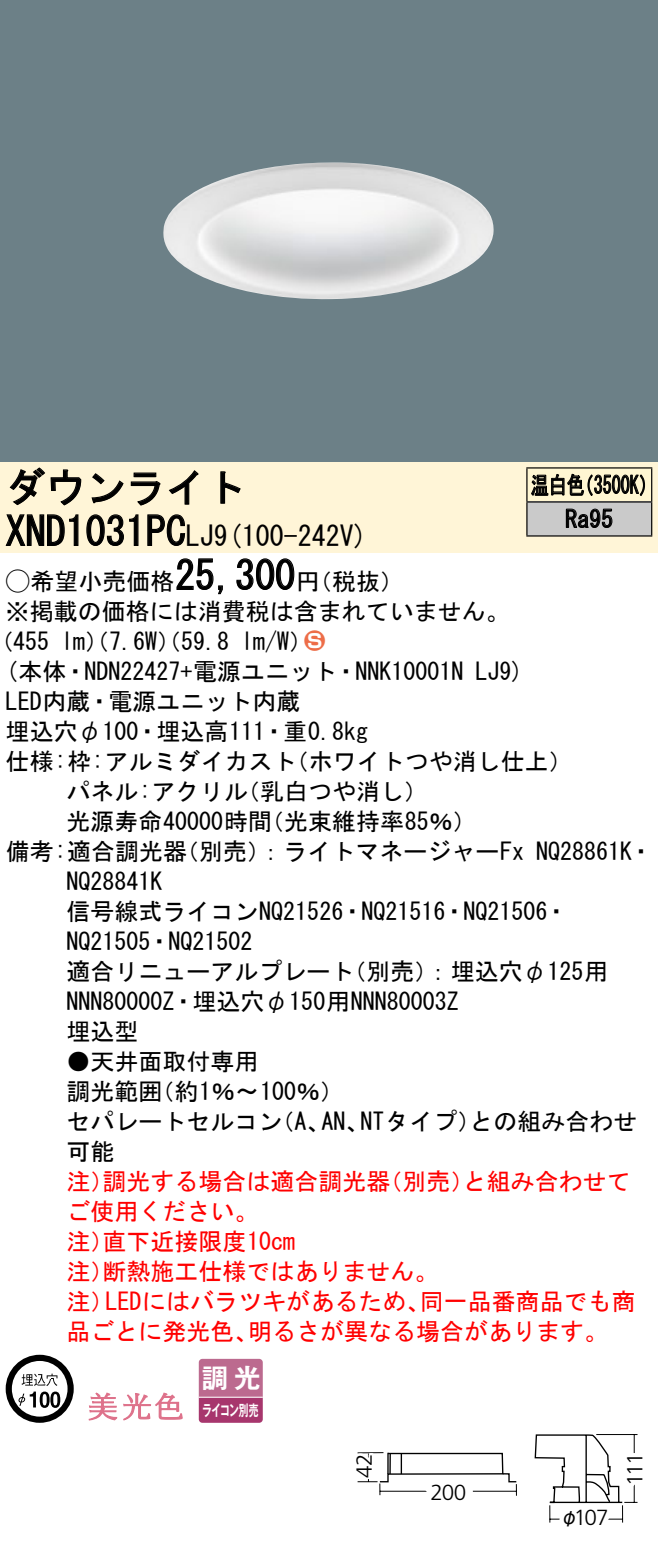
<style>
.page{position:relative;width:658px;height:1547px;background:#fff}
.page>*{position:absolute;margin:0;border:0;box-sizing:border-box;transform-origin:0 0}
.t1{font:40px "MS Gothic";color:#000}
.t2{font:28px "MS Gothic";color:#000}
.t3{font:26.4px "Gothic MB101 Pro De Bold 90 pv RKSJ H";color:#fff}
.t4{font:24px/30px "MS Gothic";color:#000}
.t5{font:24px/30px "MS Gothic";color:#f00}
.t6{font:24px/34px "MS Gothic";color:#000;scale:.75 1}
.t7{font:24px "Ford Classification 1";color:#ed6d48}
.t8{font:300 22px "Frutiger LT Std";letter-spacing:-.04em;color:#000}
.t9{font:18px "Gothic MB101 Pro Regular 90 pv RKSJ H";color:#000}
.t10{font:15.2px "Gothic MB101 Pro De Bold 90 pv RKSJ H";letter-spacing:-.05em;color:#fff;scale:.65 1}
.s1{font-size:28px}
.s2{font-family:"Ford Classification 1"}
.s3{color:#fff}
</style>
<div class="page">
<div style="left:0;top:0;width:658px;height:462px;background:#6c8087"></div>
<img style="left:163px;top:162px;width:331px;height:138px">
<div style="left:0;top:462px;width:658px;height:90px;background:#fff5d7"></div>
<svg style="left:9px;top:467px;width:73px;height:39px"></svg>
<svg style="left:91px;top:473px;width:33px;height:30px"></svg>
<svg style="left:130px;top:472px;width:30px;height:34px"></svg>
<svg style="left:168px;top:470px;width:30px;height:35px"></svg>
<svg style="left:220px;top:471px;width:21px;height:33px"></svg>
<svg style="left:5px;top:514px;width:74px;height:32px"></svg>
<svg style="left:86px;top:514px;width:53px;height:32px"></svg>
<svg style="left:147px;top:514px;width:39px;height:32px"></svg>
<svg style="left:176px;top:558px;width:47px;height:37px"></svg>
<svg style="left:236px;top:558px;width:59px;height:32px"></svg>
<svg style="left:6px;top:1355px;width:68px;height:68px"></svg>
<svg style="left:40px;top:1391px;width:10px;height:17px"></svg>
<svg style="left:50px;top:1391px;width:10px;height:17px"></svg>
<svg style="left:88px;top:1392px;width:95px;height:29px"></svg>
<svg style="left:198px;top:1359px;width:64px;height:64px;background:#b45883"></svg>
<hr style="left:199px;top:1396px;width:63px;height:2px;background:#fff">
<div style="left:527px;top:468px;width:124px;height:34px;background:#fff6d2"></div>
<div style="left:527px;top:502px;width:124px;height:34px;background:#cacaca"></div>
<hr style="left:526px;top:467px;width:126px;height:2px;background:#000">
<hr style="left:526px;top:468px;width:1px;height:33px;background:#000">
<hr style="left:651px;top:468px;width:1px;height:33px;background:#000">
<hr style="left:526px;top:501px;width:126px;height:2px;background:#000">
<hr style="left:526px;top:502px;width:1px;height:33px;background:#000">
<hr style="left:651px;top:502px;width:1px;height:33px;background:#000">
<hr style="left:526px;top:535px;width:126px;height:2px;background:#000">
<svg style="left:531px;top:473px;width:114px;height:23px"></svg>
<svg style="left:565px;top:508px;width:47px;height:20px"></svg>
<svg style="left:534px;top:1434px;width:104px;height:89px"></svg>
<svg style="left:357px;top:1452px;width:160px;height:44px"></svg>
<h1 class="t1" style="left:6px;top:467px;width:242px">ダウンライト</h1>
<p class="t2" style="left:214px;top:522px;width:155px">(9 100-242 (V</p>
<h1 class="t1" style="left:6px;top:511px;width:210px">XND1031PC<span class="s1">LJ</span></h1>
<h1 class="t1" style="left:175px;top:555px;width:121px">25,300</h1>
<p class="t4" style="left:6px;top:566px;width:505px"><span class="s2">A</span>希望小売価格<br>※掲載の価格には消費税は含まれていません。</p>
<p class="t7" style="left:304px;top:629px;width:22px">2<span class="s3">3</span></p>
<p class="t4" style="left:296px;top:566px;width:109px">（円税抜(</p>
<p class="t4" style="left:241px;top:626px;width:73px">l m (W/</p>
<p class="t4" style="left:-11px;top:626px;width:62px">（455</p>
<p class="t4" style="left:61px;top:626px;width:170px">lm）（7.6 ）（W 59.8</p>
<p class="t6" style="left:565px;top:468px;width:65px;text-indent:-34px">温白色<br>Ra95</p>
<p class="t6" style="left:575px;top:468px;width:109px">（3500 (K</p>
<p class="t4" style="left:6px;top:656px;width:459px">(本体・NDN22427+電源ユニット・NNK10001N</p>
<p class="t4" style="left:6px;top:686px;width:296px">LED内蔵・電源ユニット内蔵</p>
<p class="t4" style="left:6px;top:716px;width:364px">埋込穴φ100・埋込高111・重0.8kg</p>
<p class="t4" style="left:285px;top:746px;width:290px">（ホワイトつや消し仕上(</p>
<p class="t4" style="left:475px;top:656px;width:50px">LJ (9</p>
<p class="t4" style="left:236px;top:746px;width:194px;text-indent:-230px">仕様枠: :アルミダイカスト<br>（乳白つや消し(</p>
<p class="t4" style="left:66px;top:776px;width:183px">パネル:アクリル</p>
<p class="t4" style="left:66px;top:806px;width:207px">光源寿命40000時間</p>
<p class="t4" style="left:260px;top:806px;width:218px">（光束維持率85％(</p>
<p class="t4" style="left:175px;top:836px;width:350px">（別売：）ライトマネージャーFx</p>
<p class="t4" style="left:6px;top:836px;width:183px">備考:適合調光器</p>
<p class="t4" style="left:66px;top:866px;width:97px">NQ28841K</p>
<p class="t4" style="left:66px;top:896px;width:503px">信号線式ライコンNQ21526・NQ21516・NQ21506・</p>
<p class="t4" style="left:66px;top:926px;width:187px">NQ21505・NQ21502</p>
<p class="t4" style="left:342px;top:956px;width:267px">（別売：）埋込穴φ125用</p>
<p class="t4" style="left:536px;top:836px;width:118px">NQ28861 ・K</p>
<p class="t4" style="left:66px;top:956px;width:394px">適合リニューアルプレート<br>NNN80000 ・Z 埋込穴φ150用NNN80003Z埋込型</p>
<p class="t4" style="left:150px;top:1046px;width:195px;text-indent:-84px">●天井面取付専用<br>（約1％〜100％(</p>
<p class="t4" style="left:66px;top:1076px;width:97px">調光範囲</p>
<p class="t4" style="left:360px;top:1106px;width:122px">NTタイプ）</p>
<p class="t4" style="left:66px;top:1106px;width:217px">セパレートセルコン可能</p>
<p class="t4" style="left:270px;top:1106px;width:61px">（、A</p>
<p class="t4" style="left:321px;top:1106px;width:49px">AN、</p>
<p class="t4" style="left:469px;top:1106px;width:169px">との組み合わせ</p>
<p class="t5" style="left:102px;top:1166px;width:289px">調光する場合は適合調光器</p>
<p class="t5" style="left:378px;top:1166px;width:97px">（別売）</p>
<p class="t5" style="left:66px;top:1166px;width:49px">注）</p>
<p class="t5" style="left:66px;top:1196px;width:193px">ご使用ください。</p>
<p class="t5" style="left:102px;top:1226px;width:194px">直下近接限度10cm</p>
<p class="t5" style="left:102px;top:1226px;width:337px;text-indent:-36px">注）<br>断熱施工仕様ではありません。</p>
<p class="t5" style="left:66px;top:1256px;width:49px">注）</p>
<p class="t5" style="left:462px;top:1166px;width:169px">と組み合わせて</p>
<p class="t5" style="left:66px;top:1286px;width:49px">注）</p>
<p class="t5" style="left:105px;top:1286px;width:326px">LEDにはバラツキがあるため、</p>
<p class="t5" style="left:420px;top:1286px;width:217px">同一品番商品でも商</p>
<p class="t5" style="left:66px;top:1316px;width:193px">品ごとに発光色、</p>
<p class="t5" style="left:248px;top:1316px;width:362px">明るさが異なる場合があります。</p>
<p class="t3" style="left:202px;top:1356px;width:60px">調光</p>
<p class="t10" style="left:202px;top:1397px;width:88px">ライコン別売</p>
<p class="t8" style="left:352px;top:1477px;width:26px;rotate:-90deg">42</p>
<p class="t8" style="left:430px;top:1479px;width:37px">200</p>
<p class="t8" style="left:573px;top:1505px;width:37px">107</p>
<p class="t9" style="left:560px;top:1502px;width:19px">φ</p>
<p class="t8" style="left:622px;top:1486px;width:34px;rotate:-90deg">111</p>
</div>
